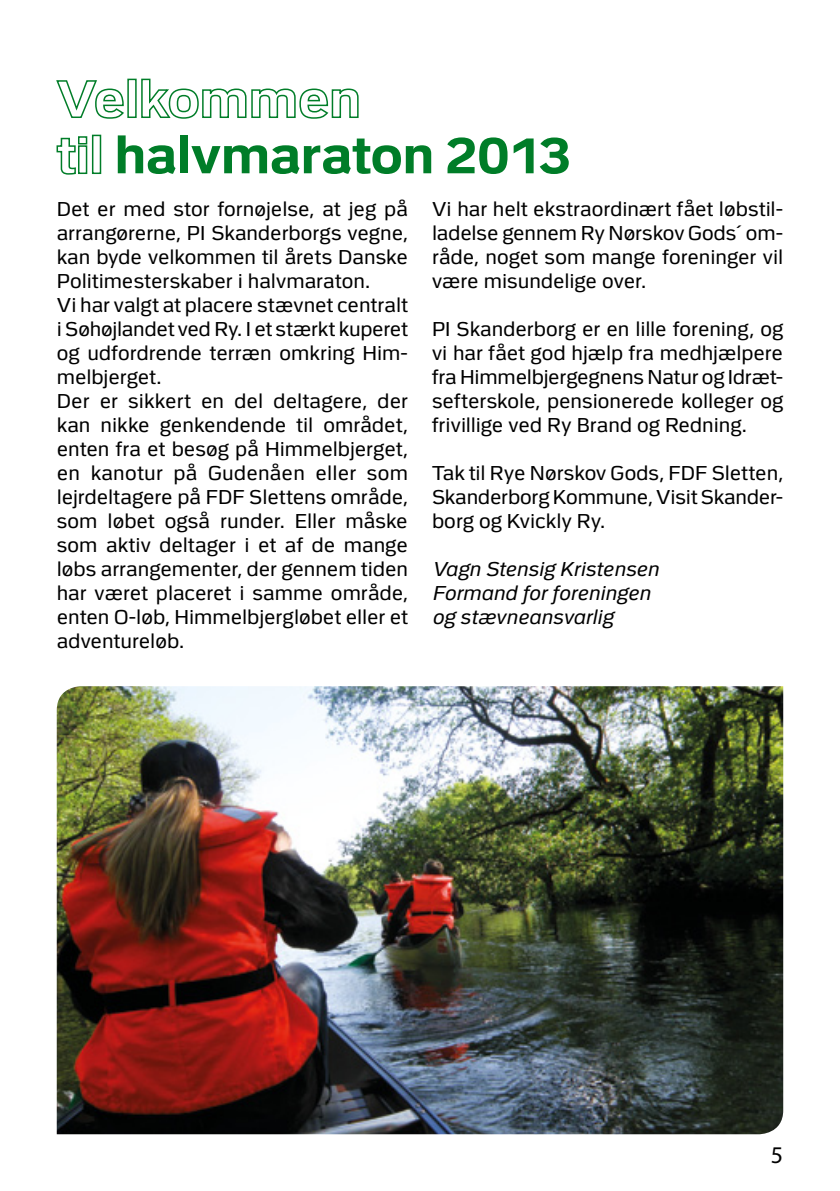
<style>
.page{position:relative;width:840px;height:1191px;background:#fff}
.page>*{position:absolute;margin:0;border:0;box-sizing:border-box;transform-origin:0 0}
.overskrift{font:700 52px "Politi";letter-spacing:-.01em;color:#007d28}
.t1{font:24px "Myriad Pro";color:#000}
.Alm__tekst{font:20px/24px "Politi";color:#000;text-align:justify}
.Forfatter{font:italic 20px "Politi";color:#000}
</style>
<div class="page">
<svg style="left:56px;top:80px;width:68px;height:39px"></svg>
<div style="left:127px;top:79px;width:10px;height:39px;border:2px solid #007d28"></div>
<svg style="left:141px;top:78px;width:218px;height:41px"></svg>
<svg style="left:56px;top:136px;width:32px;height:39px"></svg>
<div style="left:92px;top:135px;width:9px;height:39px;border:2px solid #007d28"></div>
<img style="left:57px;top:686px;width:725px;height:448px">
<p class="overskrift" style="left:114px;top:127px;width:458px">halvmaraton 2013</p>
<p class="Alm__tekst" style="left:57px;top:197px;width:352px">Det er med stor fornøjelse, at jeg på arrangørerne, PI Skanderborgs vegne, kan byde velkommen til årets Danske Politimesterskaber i halvmaraton.</p>
<p class="Alm__tekst" style="left:57px;top:293px;width:352px">Vi har valgt at placere stævnet centralt i Søhøjlandet ved Ry. I et stærkt kuperet og udfordrende terræn omkring Him&shy;melbjerget.</p>
<p class="Alm__tekst" style="left:57px;top:389px;width:352px">Der er sikkert en del deltagere, der kan nikke genkendende til området, enten fra et besøg på Himmelbjerget, en kanotur på Gudenåen eller som lejrdeltagere på FDF Slettens område, som løbet også runder. Eller måske som aktiv deltager i et af de mange løbs arrangementer, der gennem tiden har været placeret i samme område, enten O-løb, Himmelbjergløbet eller et adventureløb.</p>
<p class="Alm__tekst" style="left:432px;top:197px;width:352px">Vi har helt ekstraordinært fået løbstil&shy;ladelse gennem Ry Nørskov Gods´ om&shy;råde, noget som mange foreninger vil være misundelige over.</p>
<p class="Alm__tekst" style="left:432px;top:317px;width:352px">PI Skanderborg er en lille forening, og vi har fået god hjælp fra medhjælpere fra Himmelbjergegnens Natur og Idræt&shy;sefterskole, pensionerede kolleger og frivillige ved Ry Brand og Redning.</p>
<p class="Alm__tekst" style="left:432px;top:461px;width:352px">Tak til Rye Nørskov Gods, FDF Sletten, Skanderborg Kommune, Visit Skander&shy;borg og Kvickly Ry.</p>
<p class="Forfatter" style="left:432px;top:558px;width:228px">Vagn Stensig Kristensen</p>
<p class="Forfatter" style="left:432px;top:582px;width:220px">Formand for foreningen</p>
<p class="Forfatter" style="left:432px;top:606px;width:182px">og stævneansvarlig</p>
<p class="t1" style="left:770px;top:1140px;width:14px">5</p>
</div>
